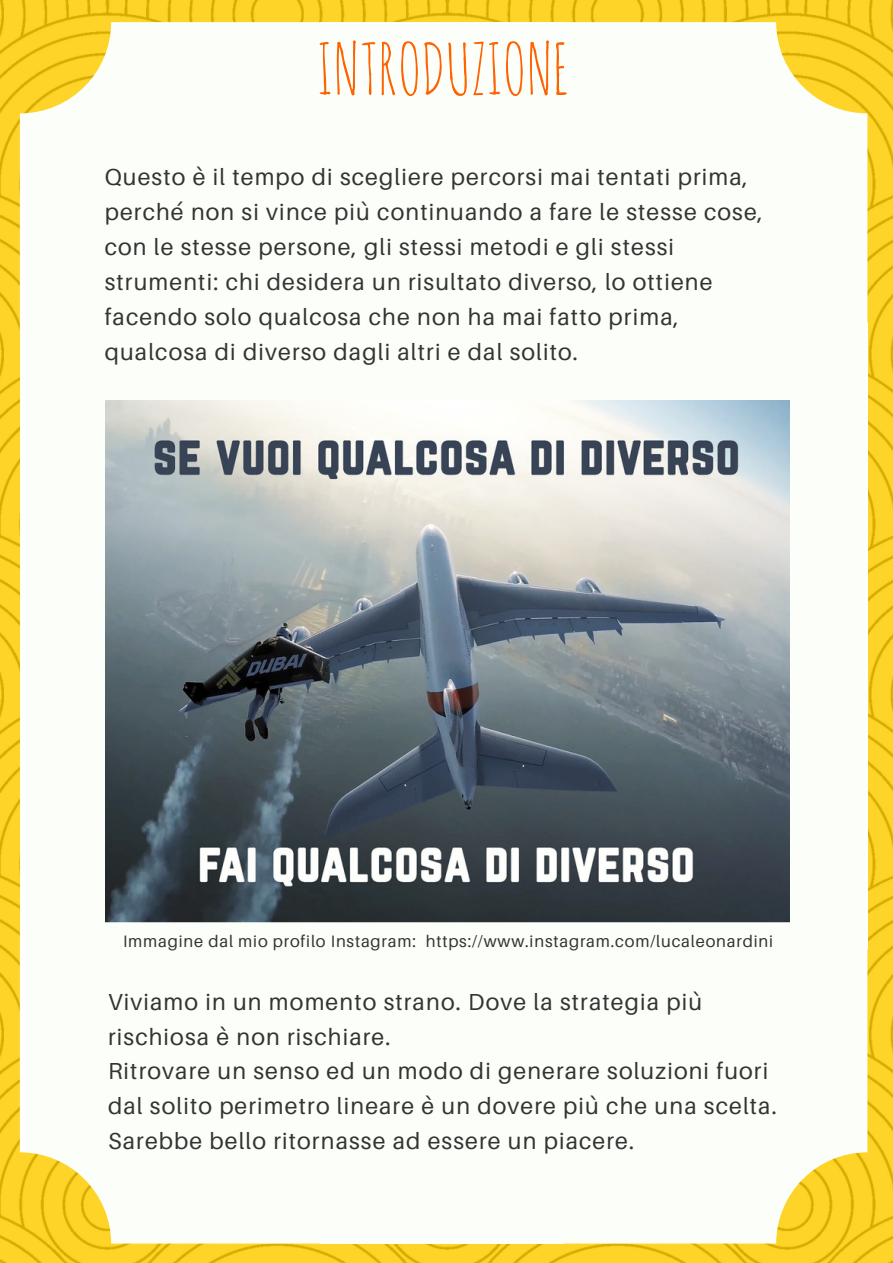
<style>
.page{position:relative;width:893px;height:1263px;background:#fff}
.page>*{position:absolute;margin:0;border:0;box-sizing:border-box;transform-origin:0 0}
.t1{font:69.6px "Amatic SC";color:#ff6200}
.t2{font:23.25px/35px "Aileron";letter-spacing:.05em;color:#343433}
.t3{font:16.5px "Aileron";letter-spacing:.05em;color:#343433}
.s1{font-family:"DejaVu Sans"}
</style>
<div class="page">
<img style="left:0;top:0;width:893px;height:1263px">
<svg style="left:20px;top:22px;width:301px;height:302px"></svg>
<div style="left:321px;top:22px;width:243px;height:311px;background:#fcfff9"></div>
<svg style="left:564px;top:22px;width:303px;height:302px"></svg>
<div style="left:20px;top:324px;width:311px;height:625px;background:#fcfff9"></div>
<div style="left:321px;top:324px;width:243px;height:625px;background:#fcfff9"></div>
<div style="left:556px;top:324px;width:311px;height:625px;background:#fcfff9"></div>
<svg style="left:20px;top:949px;width:301px;height:294px"></svg>
<div style="left:321px;top:932px;width:243px;height:311px;background:#fcfff9"></div>
<svg style="left:564px;top:949px;width:303px;height:294px"></svg>
<img style="left:106px;top:400px;width:683px;height:522px">
<h1 class="t1" style="left:317px;top:24px;width:254px">INTRODUZIONE</h1>
<p class="t2" style="left:105px;top:159px;width:660px">Questo e<span class="s1">̀</span>il tempo di scegliere percorsi mai tentati prima, perche<span class="s1">́</span>non si vince piu<span class="s1">̀</span>continuando a fare le stesse cose, con le stesse persone, gli stessi metodi e gli stessi strumenti: chi desidera un risultato diverso, lo ottiene facendo solo qualcosa che non ha mai fatto prima, qualcosa di diverso dagli altri e dal solito.</p>
<p class="t3" style="left:123px;top:931px;width:651px">Immagine dal mio profilo Instagram: https://www.instagram.com/lucaleonardini</p>
<p class="t2" style="left:108px;top:983px;width:670px">Viviamo in un momento strano. Dove la strategia piu<span class="s1">̀ </span>rischiosa e<span class="s1">̀</span>non rischiare.<br>Ritrovare un senso ed un modo di generare soluzioni fuori dal solito perimetro lineare e<span class="s1">̀</span>un dovere piu<span class="s1">̀</span>che una scelta.<br>Sarebbe bello ritornasse ad essere un piacere.</p>
</div>
